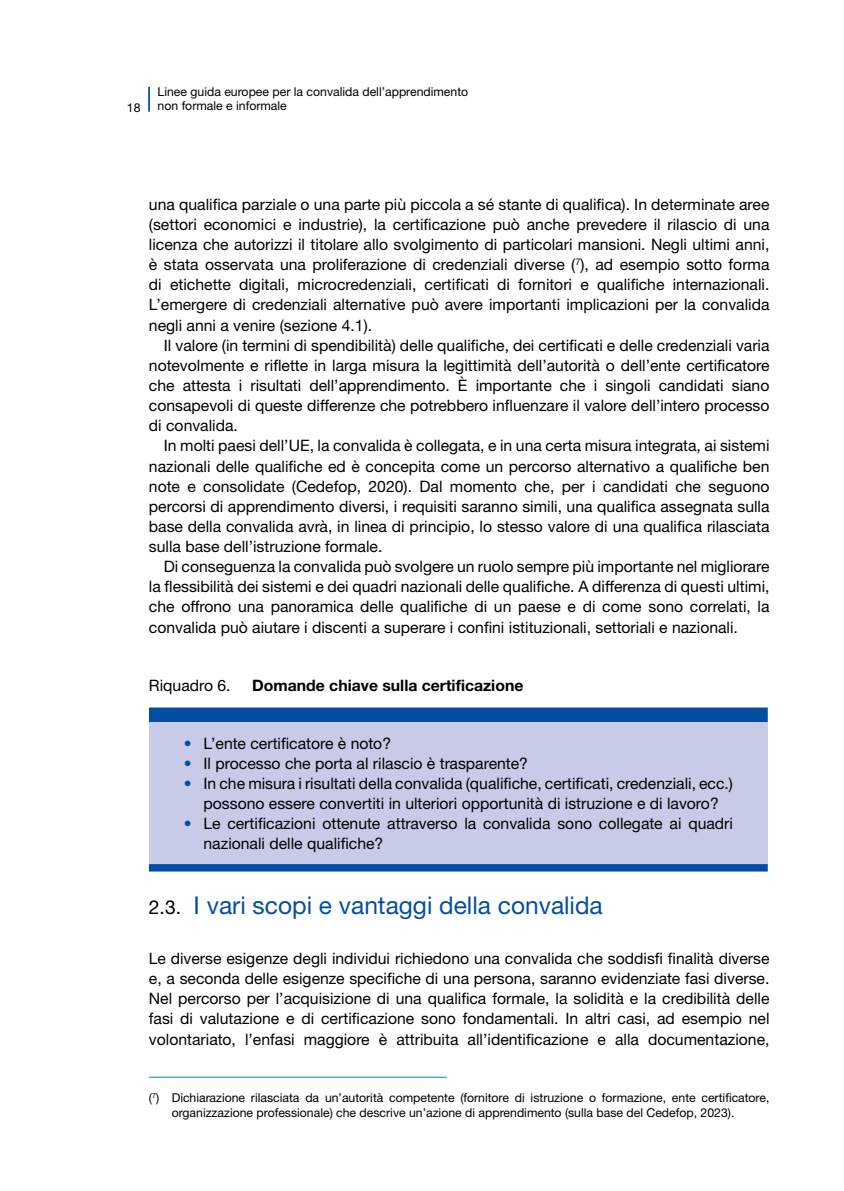
<style>
.page{position:relative;width:844px;height:1191px;background:#fff}
.page>*{position:absolute;margin:0;border:0;box-sizing:border-box;transform-origin:0 0}
.t1{font:24.5px "Helvetica Neue LTW1 G";color:#034ea2}
.t2{font:15.75px/20.1px "Helvetica Neue LTW1 G";color:#000;text-align:justify}
.t3{font:700 15.75px "Helvetica Neue LTW1 G";color:#000}
.t4{font:12.25px/14.7px "Helvetica Neue LTW1 G";color:#000}
.s1{color:#034ea2}
.s2{font-size:19.25px;color:#000}
</style>
<div class="page">
<hr style="left:148px;top:87px;width:2px;height:25px;background:#034ea2">
<svg style="left:149px;top:707px;width:618px;height:164px;background:#0a53a4"></svg>
<div style="left:149px;top:722px;width:618px;height:142px;background:#c7cbe7"></div>
<hr style="left:149px;top:1076px;width:297px;height:1px;background:#0085c8">
<p class="t4" style="left:127px;top:100px;width:15px">18</p>
<p class="t4" style="left:157px;top:84px;width:312px">Linee guida europee per la convalida dell’apprendimento non formale e informale</p>
<p class="t2" style="left:149px;top:194px;width:622px">una qualifica parziale o una parte più piccola a sé stante di qualifica). In determinate aree (settori economici e industrie), la certificazione può anche prevedere il rilascio di una licenza che autorizzi il titolare allo svolgimento di particolari mansioni. Negli ultimi anni, è stata osservata una proliferazione di credenziali diverse (<sup>7</sup>), ad esempio sotto forma di etichette digitali, microcredenziali, certificati di fornitori e qualifiche internazionali.<br>L’emergere di credenziali alternative può avere importanti implicazioni per la convalida negli anni a venire (sezione 4.1).</p>
<p class="t2" style="left:149px;top:335px;width:622px;text-indent:15px">Il valore (in termini di spendibilità) delle qualifiche, dei certificati e delle credenziali varia notevolmente e riflette in larga misura la legittimità dell’autorità o dell’ente certificatore che attesta i risultati dell’apprendimento. È importante che i singoli candidati siano consapevoli di queste differenze che potrebbero influenzare il valore dell’intero processo di convalida.</p>
<p class="t2" style="left:149px;top:435px;width:622px;text-indent:15px">In molti paesi dell’UE, la convalida è collegata, e in una certa misura integrata, ai sistemi nazionali delle qualifiche ed è concepita come un percorso alternativo a qualifiche ben note e consolidate (Cedefop, 2020). Dal momento che, per i candidati che seguono percorsi di apprendimento diversi, i requisiti saranno simili, una qualifica assegnata sulla base della convalida avrà, in linea di principio, lo stesso valore di una qualifica rilasciata sulla base dell’istruzione formale.</p>
<p class="t2" style="left:149px;top:556px;width:622px;text-indent:15px">Di conseguenza la convalida può svolgere un ruolo sempre più importante nel migliorare la flessibilità dei sistemi e dei quadri nazionali delle qualifiche. A differenza di questi ultimi, che offrono una panoramica delle qualifiche di un paese e di come sono correlati, la convalida può aiutare i discenti a superare i confini istituzionali, settoriali e nazionali.</p>
<p class="t2" style="left:149px;top:675px;width:83px">Riquadro 6.</p>
<p class="t3" style="left:252px;top:675px;width:272px">Domande chiave sulla certificazione</p>
<p class="t2" style="left:184px;top:733px;width:209px"><span class="s1">•</span> L’ente certificatore è noto?</p>
<p class="t2" style="left:184px;top:753px;width:346px"><span class="s1">•</span> Il processo che porta al rilascio è trasparente?</p>
<p class="t2" style="left:184px;top:773px;width:550px;text-align:center"><span class="s1">•</span> In che misura i risultati della convalida (qualifiche, certificati, credenziali, ecc.) possono essere convertiti in ulteriori opportunità di istruzione e di lavoro?</p>
<p class="t2" style="left:203px;top:813px;width:531px;text-indent:-20px"><span class="s1">•</span> Le certificazioni ottenute attraverso la convalida sono collegate ai quadri nazionali delle qualifiche?</p>
<h1 class="t1" style="left:149px;top:890px;width:455px"><span class="s2">2.3.</span> I vari scopi e vantaggi della convalida</h1>
<p class="t2" style="left:149px;top:948px;width:622px">Le diverse esigenze degli individui richiedono una convalida che soddisfi finalità diverse e, a seconda delle esigenze specifiche di una persona, saranno evidenziate fasi diverse.<br>Nel percorso per l’acquisizione di una qualifica formale, la solidità e la credibilità delle fasi di valutazione e di certificazione sono fondamentali. In altri casi, ad esempio nel volontariato, l’enfasi maggiore è attribuita all’identificazione e alla documentazione,</p>
<p class="t4" style="left:172px;top:1090px;width:599px;text-indent:-23px">(<sup>7</sup>) Dichiarazione rilasciata da un’autorità competente (fornitore di istruzione o formazione, ente certificatore, organizzazione professionale) che descrive un’azione di apprendimento (sulla base del Cedefop, 2023).</p>
</div>
